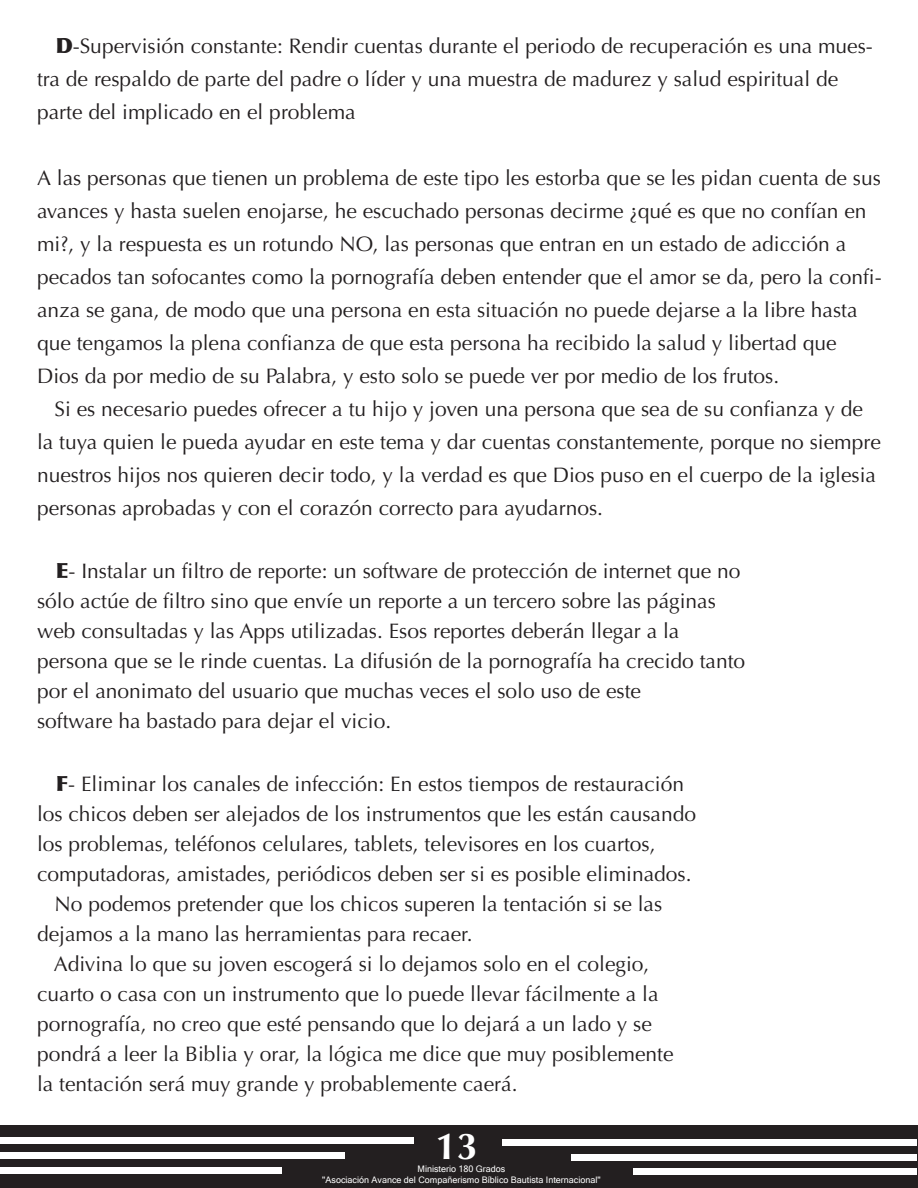
<style>
.page{position:relative;width:918px;height:1188px;background:#fff}
.page>*{position:absolute;margin:0;border:0;box-sizing:border-box;transform-origin:0 0}
.t1{font:700 37.5px "Optima";color:#fff}
.t2{font:21px/33px "Optima";color:#231f20}
.t3{font:9px/10.5px "Microsoft Sans Serif";color:#fff;text-align:center}
.s1{font-weight:900}
</style>
<div class="page">
<div style="left:0;top:1126px;width:918px;height:62px;background:#231f20"></div>
<div style="left:0;top:1138px;width:413px;height:6px;background:#fff"></div>
<div style="left:0;top:1152px;width:344px;height:7px;background:#fff"></div>
<div style="left:503px;top:1139px;width:414px;height:7px;background:#fff"></div>
<div style="left:571px;top:1154px;width:346px;height:6px;background:#fff"></div>
<div style="left:634px;top:1169px;width:283px;height:6px;background:#fff"></div>
<div style="left:0;top:1167px;width:282px;height:7px;background:#fff"></div>
<p class="t2" style="left:37px;top:30px;width:837px;text-indent:19px"><span class="s1">D</span>-Supervisión constante: Rendir cuentas durante el periodo de recuperación es una mues&shy;tra de respaldo de parte del padre o líder y una muestra de madurez y salud espiritual de parte del implicado en el problema</p>
<p class="t2" style="left:37px;top:162px;width:846px">A las personas que tienen un problema de este tipo les estorba que se les pidan cuenta de sus avances y hasta suelen enojarse, he escuchado personas decirme ¿qué es que no confían en mi?, y la respuesta es un rotundo NO, las personas que entran en un estado de adicción a pecados tan sofocantes como la pornografía deben entender que el amor se da, pero la confi&shy;anza se gana, de modo que una persona en esta situación no puede dejarse a la libre hasta que tengamos la plena confianza de que esta persona ha recibido la salud y libertad que Dios da por medio de su Palabra, y esto solo se puede ver por medio de los frutos.</p>
<p class="t2" style="left:37px;top:393px;width:845px;text-indent:18px">Si es necesario puedes ofrecer a tu hijo y joven una persona que sea de su confianza y de la tuya quien le pueda ayudar en este tema y dar cuentas constantemente, porque no siempre nuestros hijos nos quieren decir todo, y la verdad es que Dios puso en el cuerpo de la iglesia personas aprobadas y con el corazón correcto para ayudarnos.</p>
<p class="t2" style="left:37px;top:557px;width:710px;line-height:30px;text-indent:19px"><span class="s1">E</span>- Instalar un filtro de reporte: un software de protección de internet que no sólo actúe de filtro sino que envíe un reporte a un tercero sobre las páginas web consultadas y las Apps utilizadas. Esos reportes deberán llegar a la persona que se le rinde cuentas. La difusión de la pornografía ha crecido tanto por el anonimato del usuario que muchas veces el solo uso de este<br>software ha bastado para dejar el vicio.</p>
<p class="t2" style="left:56px;top:768px;width:630px"><span class="s1">F</span>- Eliminar los canales de infección: En estos tiempos de restauración</p>
<p class="t2" style="left:37px;top:798px;width:661px">los chicos deben ser alejados de los instrumentos que les están causando</p>
<p class="t2" style="left:37px;top:828px;width:620px">los problemas, teléfonos celulares, tablets, televisores en los cuartos,</p>
<p class="t2" style="left:37px;top:858px;width:656px">computadoras, amistades, periódicos deben ser si es posible eliminados.</p>
<p class="t2" style="left:55px;top:888px;width:609px">No podemos pretender que los chicos superen la tentación si se las</p>
<p class="t2" style="left:37px;top:918px;width:437px">dejamos a la mano las herramientas para recaer.</p>
<p class="t2" style="left:54px;top:948px;width:597px">Adivina lo que su joven escogerá si lo dejamos solo en el colegio,</p>
<p class="t2" style="left:37px;top:978px;width:623px">cuarto o casa con un instrumento que lo puede llevar fácilmente a la</p>
<p class="t2" style="left:37px;top:1008px;width:616px">pornografía, no creo que esté pensando que lo dejará a un lado y se</p>
<p class="t2" style="left:37px;top:1038px;width:638px">pondrá a leer la Biblia y orar, la lógica me dice que muy posiblemente</p>
<p class="t2" style="left:37px;top:1068px;width:482px">la tentación será muy grande y probablemente caerá.</p>
<h1 class="t1" style="left:436px;top:1124px;width:43px">13</h1>
<p class="t3" style="left:322px;top:1164px;width:280px">Ministerio 180 Grados<br>"Asociación Avance del Compañerismo Bíblico Bautista Internacional"</p>
</div>
